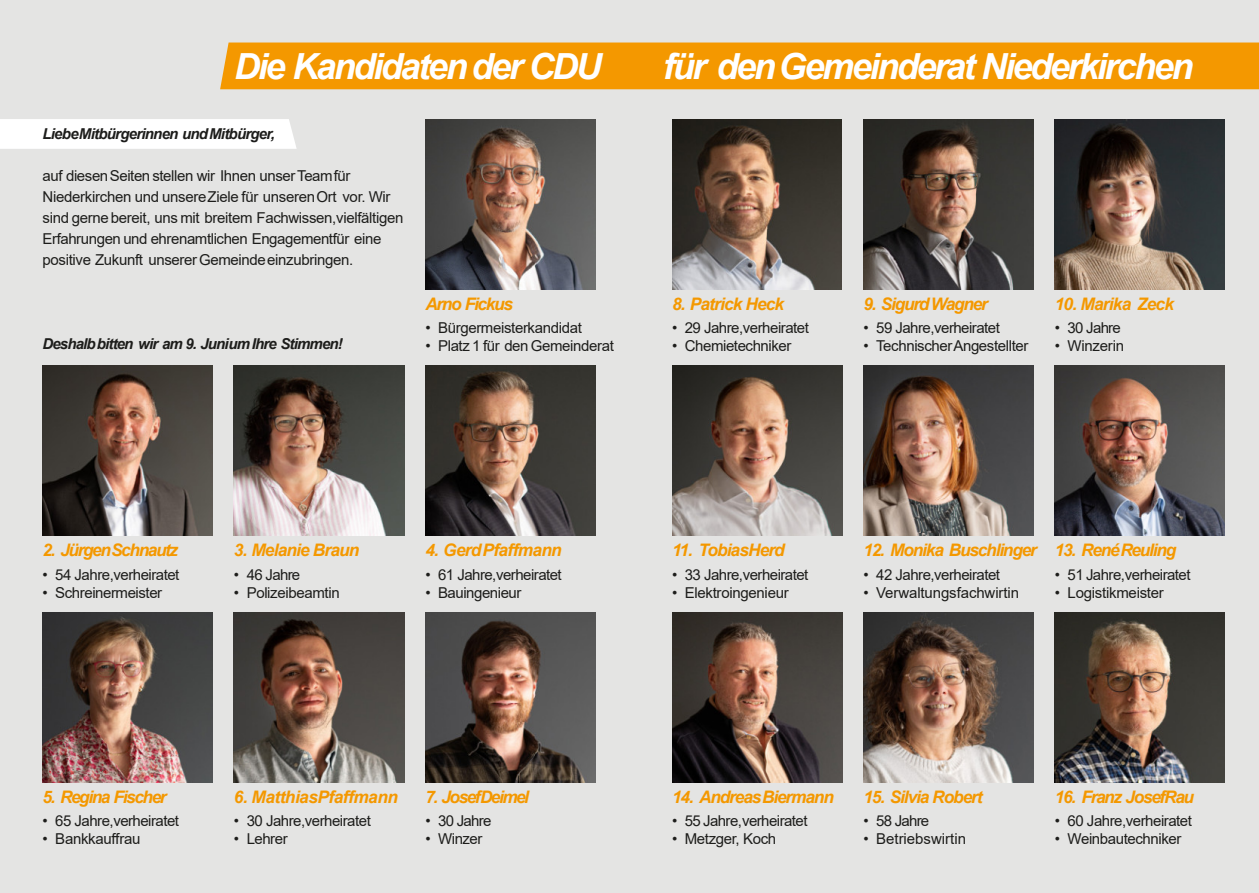
<style>
.page{position:relative;width:1259px;height:893px;background:#e4e4e3}
.page>*{position:absolute;margin:0;border:0;box-sizing:border-box;transform-origin:0 0}
.t1{font:italic 700 36px "Arial";letter-spacing:-.065em;color:#fff}
.t2{font:italic 700 17.25px "Arial";letter-spacing:-.065em;color:#f49800}
.t3{font:italic 700 17.25px "Arial";letter-spacing:-.03em;color:#f49800}
.t4{font:italic 700 17.25px "Arial";letter-spacing:-.04em;color:#f49800}
.t5{font:italic 700 17.25px "Arial";letter-spacing:-.045em;color:#f49800}
.t6{font:italic 700 17.25px "Arial";letter-spacing:-.085em;color:#f49800}
.t7{font:15px/21px "Arial";letter-spacing:-.025em;color:#1d1d1b}
.t8{font:italic 700 15px "Arial";letter-spacing:-.055em;color:#1d1d1b}
.t9{font:15px "Arial";letter-spacing:-.005em;color:#1d1d1b}
.t10{font:15px "Arial";color:#1d1d1b}
</style>
<div class="page">
<div style="left:220px;top:43px;width:1039px;height:46px;background:#f49800"></div>
<img style="left:672px;top:119px;width:170px;height:170px">
<img style="left:1054px;top:366px;width:171px;height:170px">
<img style="left:1054px;top:119px;width:171px;height:170px">
<img style="left:863px;top:366px;width:170px;height:170px">
<img style="left:672px;top:366px;width:170px;height:170px">
<img style="left:863px;top:119px;width:170px;height:170px">
<img style="left:672px;top:612px;width:170px;height:170px">
<img style="left:1054px;top:612px;width:171px;height:170px">
<img style="left:863px;top:612px;width:170px;height:170px">
<img style="left:425px;top:366px;width:170px;height:170px">
<img style="left:425px;top:119px;width:170px;height:170px">
<img style="left:234px;top:366px;width:170px;height:170px">
<img style="left:43px;top:366px;width:170px;height:170px">
<img style="left:43px;top:612px;width:170px;height:170px">
<img style="left:425px;top:612px;width:170px;height:170px">
<img style="left:234px;top:612px;width:170px;height:170px">
<div style="left:0;top:119px;width:297px;height:30px;background:#fff"></div>
<h1 class="t1" style="left:234px;top:52px;width:369px">Die Kandidaten der CDU</h1>
<h1 class="t1" style="left:663px;top:52px;width:532px">für den Gemeinderat Niederkirchen</h1>
<p class="t8" style="left:42px;top:128px;width:234px">Liebe Mitbürgerinnen und Mitbürger,</p>
<p class="t7" style="left:43px;top:166px;width:362px">auf diesen Seiten stellen wir Ihnen unser Team für Niederkirchen und unsere Ziele für unseren Ort vor. Wir sind gerne bereit, uns mit breitem Fachwissen, vielfältigen Erfahrungen und ehrenamtlichen Engagement für eine positive Zukunft unserer Gemeinde einzubringen.</p>
<p class="t8" style="left:43px;top:338px;width:302px">Deshalb bitten wir am 9. Juni um Ihre Stimmen!</p>
<p class="t2" style="left:425px;top:298px;width:89px">Arno Fickus</p>
<p class="t7" style="left:425px;top:319px;width:158px">• Bürgermeisterkandidat</p>
<p class="t7" style="left:425px;top:337px;width:190px">• Platz 1 für den Gemeinderat</p>
<p class="t2" style="left:672px;top:297px;width:114px">8. Patrick Heck</p>
<p class="t7" style="left:672px;top:319px;width:138px">• 29 Jahre, verheiratet</p>
<p class="t7" style="left:672px;top:337px;width:121px">• Chemietechniker</p>
<p class="t2" style="left:863px;top:297px;width:126px">9. Sigurd Wagner</p>
<p class="t7" style="left:863px;top:319px;width:138px">• 59 Jahre, verheiratet</p>
<p class="t7" style="left:863px;top:337px;width:167px">• Technischer Angestellter</p>
<p class="t5" style="left:1054px;top:297px;width:121px">10. Marika Zeck</p>
<p class="t7" style="left:1054px;top:319px;width:68px">• 30 Jahre</p>
<p class="t7" style="left:1054px;top:337px;width:71px">• Winzerin</p>
<p class="t2" style="left:43px;top:544px;width:137px">2. Jürgen Schnautz</p>
<p class="t7" style="left:43px;top:565px;width:138px">• 54 Jahre, verheiratet</p>
<p class="t7" style="left:43px;top:583px;width:121px">• Schreinermeister</p>
<p class="t2" style="left:234px;top:544px;width:127px">3. Melanie Braun</p>
<p class="t7" style="left:234px;top:565px;width:68px">• 46 Jahre</p>
<p class="t7" style="left:234px;top:583px;width:107px">• Polizeibeamtin</p>
<p class="t4" style="left:425px;top:544px;width:138px">4. Gerd Pfaffmann</p>
<p class="t7" style="left:425px;top:565px;width:138px">• 61 Jahre, verheiratet</p>
<p class="t7" style="left:425px;top:583px;width:98px">• Bauingenieur</p>
<p class="t2" style="left:672px;top:544px;width:114px">11. Tobias Herd</p>
<p class="t7" style="left:672px;top:565px;width:138px">• 33 Jahre, verheiratet</p>
<p class="t7" style="left:672px;top:583px;width:118px">• Elektroingenieur</p>
<p class="t2" style="left:863px;top:544px;width:175px">12. Monika Buschlinger</p>
<p class="t7" style="left:863px;top:565px;width:138px">• 42 Jahre, verheiratet</p>
<p class="t9" style="left:863px;top:587px;width:157px">• Verwaltungsfachwirtin</p>
<p class="t2" style="left:1054px;top:544px;width:123px">13. René Reuling</p>
<p class="t7" style="left:1054px;top:565px;width:137px">• 51 Jahre, verheiratet</p>
<p class="t7" style="left:1054px;top:583px;width:111px">• Logistikmeister</p>
<p class="t2" style="left:43px;top:790px;width:126px">5. Regina Fischer</p>
<p class="t7" style="left:43px;top:812px;width:138px">• 65 Jahre, verheiratet</p>
<p class="t7" style="left:43px;top:830px;width:99px">• Bankkauffrau</p>
<p class="t3" style="left:234px;top:790px;width:165px">6. MatthiasPfaffmann</p>
<p class="t7" style="left:234px;top:812px;width:138px">• 30 Jahre, verheiratet</p>
<p class="t7" style="left:234px;top:830px;width:55px">• Lehrer</p>
<p class="t6" style="left:425px;top:790px;width:105px">7. Josef Deimel</p>
<p class="t7" style="left:425px;top:812px;width:68px">• 30 Jahre</p>
<p class="t7" style="left:425px;top:830px;width:59px">• Winzer</p>
<p class="t2" style="left:672px;top:790px;width:163px">14. Andreas Biermann</p>
<p class="t7" style="left:672px;top:812px;width:137px">• 55 Jahre, verheiratet</p>
<p class="t7" style="left:672px;top:830px;width:106px">• Metzger, Koch</p>
<p class="t2" style="left:863px;top:790px;width:121px">15. Silvia Robert</p>
<p class="t7" style="left:863px;top:812px;width:67px">• 58 Jahre</p>
<p class="t10" style="left:863px;top:833px;width:104px">• Betriebswirtin</p>
<p class="t2" style="left:1054px;top:790px;width:141px">16. Franz Josef Rau</p>
<p class="t7" style="left:1054px;top:812px;width:139px">• 60 Jahre, verheiratet</p>
<p class="t7" style="left:1054px;top:830px;width:128px">• Weinbautechniker</p>
</div>
